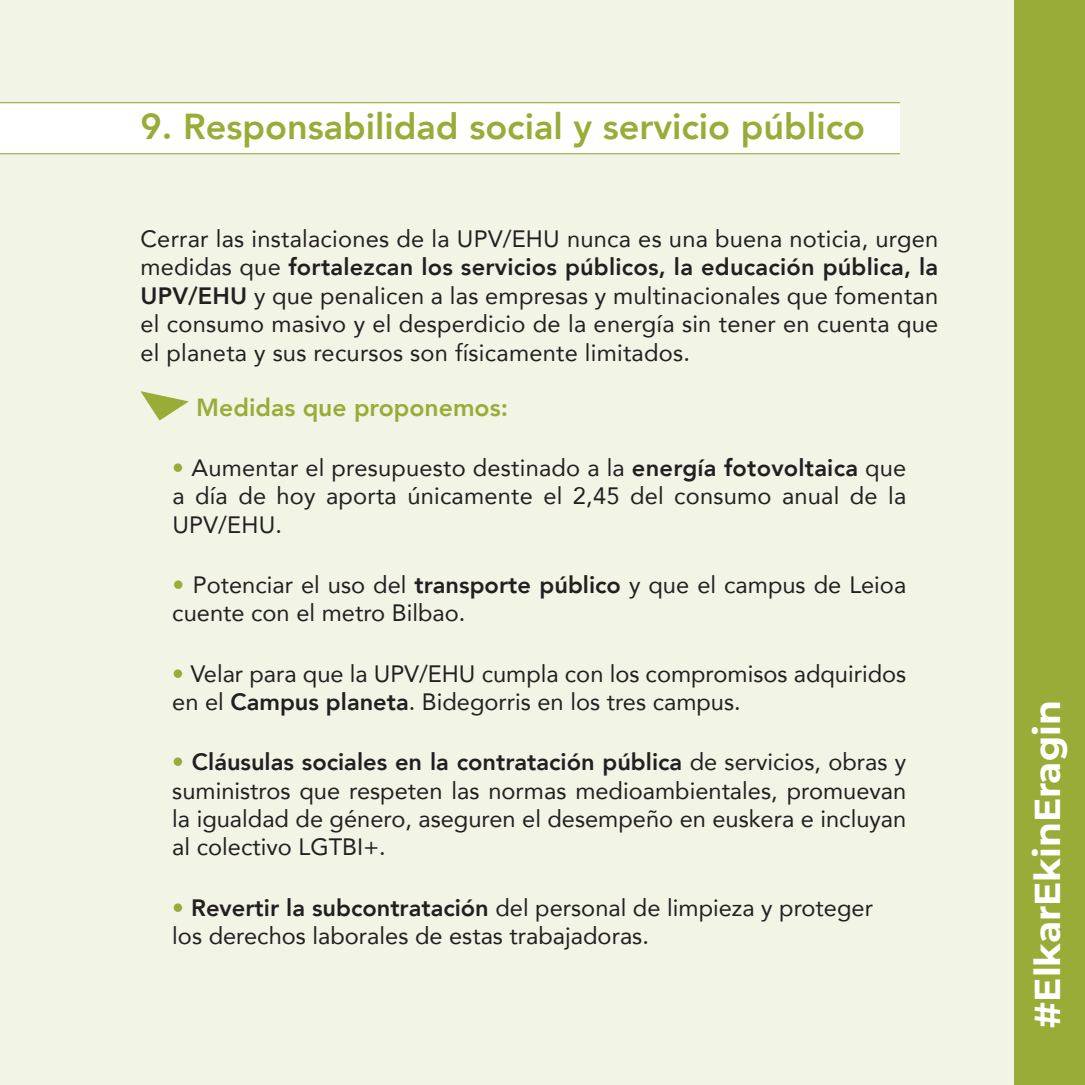
<style>
.page{position:relative;width:1085px;height:1085px;background:#fff}
.page>*{position:absolute;margin:0;border:0;box-sizing:border-box;transform-origin:0 0}
.t1{font:800 36px "Avenir";color:#9aac38}
.t2{font:100 36px "Montserrat";color:#fff}
.t3{font:800 24.75px "Avenir";color:#9aac38}
.t4{font:23.62px/28.3px "Avenir";color:#231f20;text-align:justify}
.s1{font-weight:800}
.s2{font-weight:800;color:#9aac38}
</style>
<div class="page">
<div style="left:0;top:0;width:1084px;height:1084px;background:#f2f4e6"></div>
<svg style="left:140px;top:391px;width:49px;height:29px"></svg>
<div style="left:0;top:103px;width:899px;height:51px;background:#fff"></div>
<hr style="left:0;top:102px;width:899px;height:1px;background:#9aac38">
<hr style="left:0;top:153px;width:899px;height:1px;background:#9aac38">
<div style="left:1014px;top:0;width:70px;height:1084px;background:#9aac38"></div>
<p class="t1" style="left:140px;top:99px;width:726px">9. Responsabilidad social y servicio público</p>
<p class="t4" style="left:140px;top:224px;width:799px">Cerrar las instalaciones de la UPV/EHU nunca es una buena noticia, urgen medidas que <span class="s1">fortalezcan los servicios públicos, la educación pública, la UPV/EHU</span> y que penalicen a las empresas y multinacionales que fomentan el consumo masivo y el desperdicio de la energía sin tener en cuenta que el planeta y sus recursos son físicamente limitados.</p>
<p class="t3" style="left:196px;top:388px;width:313px">Medidas que proponemos:</p>
<p class="t4" style="left:172px;top:453px;width:735px"><span class="s2">•</span> Aumentar el presupuesto destinado a la <span class="s1">energía fotovoltaica</span> que a día de hoy aporta únicamente el 2,45 del consumo anual de la UPV/EHU.</p>
<p class="t4" style="left:172px;top:570px;width:735px"><span class="s2">•</span> Potenciar el uso del <span class="s1">transporte público</span> y que el campus de Leioa cuente con el metro Bilbao.</p>
<p class="t4" style="left:172px;top:658px;width:735px"><span class="s2">•</span> Velar para que la UPV/EHU cumpla con los compromisos adquiridos en el <span class="s1">Campus planeta</span>. Bidegorris en los tres campus.</p>
<p class="t4" style="left:172px;top:747px;width:735px"><span class="s2">•</span> <span class="s1">Cláusulas sociales en la contratación pública</span> de servicios, obras y suministros que respeten las normas medioambientales, promuevan la igualdad de género, aseguren el desempeño en euskera e incluyan al colectivo LGTBI+.</p>
<p class="t4" style="left:172px;top:892px;width:702px"><span class="s2">•</span> <span class="s1">Revertir la subcontratación</span> del personal de limpieza y proteger los derechos laborales de estas trabajadoras.</p>
<p class="t2" style="left:1023px;top:1027px;width:328px;rotate:-90deg">#ElkarEkinEragin</p>
</div>
